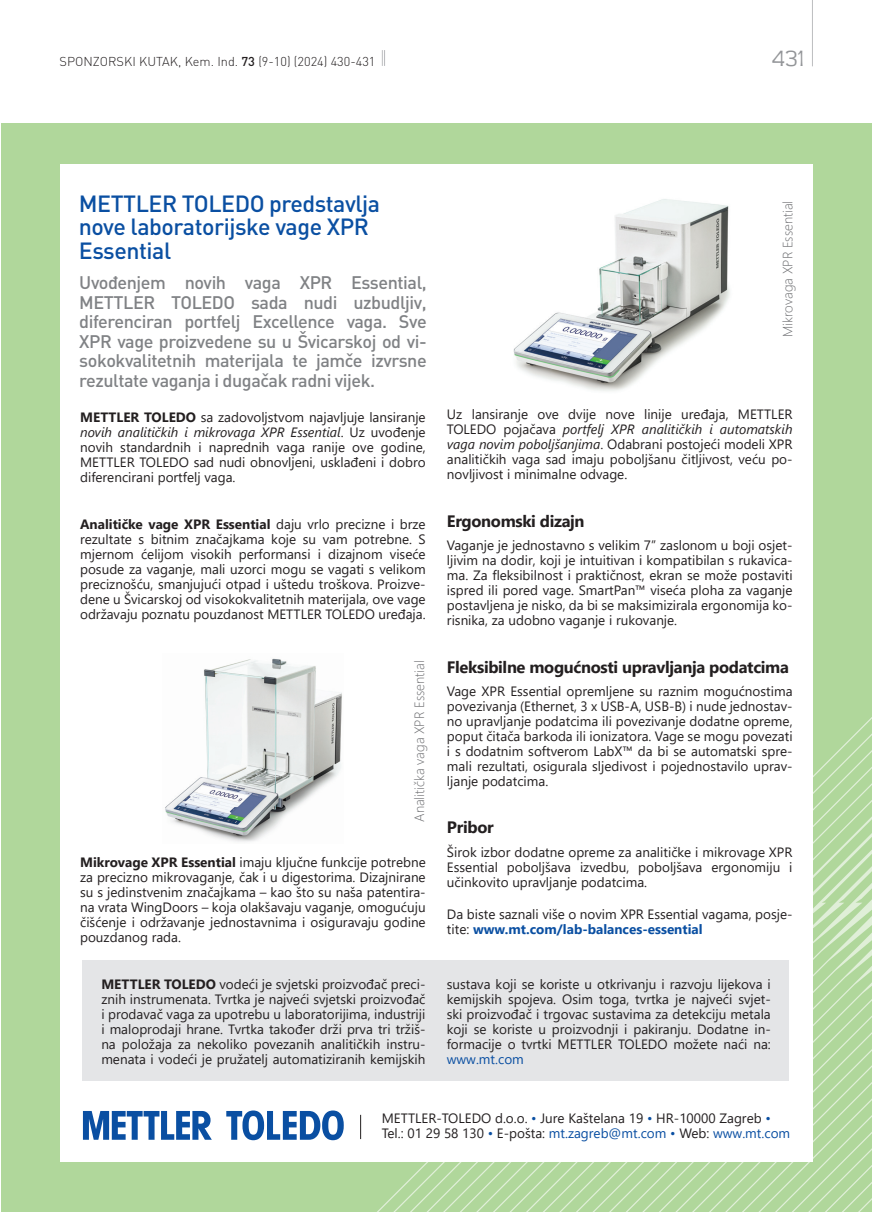
<style>
.page{position:relative;width:872px;height:1212px;background:#fff}
.page>*{position:absolute;margin:0;border:0;box-sizing:border-box;transform-origin:0 0}
._35_Naslov_rubrika{font:500 23.1px/23.1px "DIN Pro";letter-spacing:-.02em;color:#0a4fa2}
.t1{font:300 22.5px "Teen";color:#939598}
._26_Tekst_rubrike{font:500 18px/19.5px "DIN Pro";letter-spacing:-.025em;color:#808285;text-align:justify}
._35_Naslov_rubrika-2{font:700 16.5px "Segoe UI";letter-spacing:-.02em;color:#231f20}
._26_Tekst_rubrike-2{font:13.5px/15px "Segoe UI";color:#231f20;text-align:justify}
.t2{font:300 13.5px "Segoe UI";color:#6c6d70}
.t3{font:300 12.75px "DIN Pro";color:#231f20}
.s1{font-weight:500}
.s2{font-weight:700}
.s3{font-style:italic}
.s4{font-weight:700;color:#0a4fa2}
.s5{color:#0a4fa2}
</style>
<div class="page">
<svg style="left:382px;top:50px;width:3px;height:16px"></svg>
<hr style="left:812px;top:0;width:1px;height:66px;background:#bcbdc0">
<div style="left:1px;top:123px;width:871px;height:1089px;background:#b0d79b"></div>
<svg style="left:377px;top:717px;width:495px;height:495px"></svg>
<svg style="left:476px;top:816px;width:396px;height:396px"></svg>
<svg style="left:526px;top:866px;width:346px;height:346px"></svg>
<div style="left:61px;top:164px;width:752px;height:998px;background:#fff"></div>
<svg style="left:226px;top:1110px;width:118px;height:30px"></svg>
<svg style="left:83px;top:1111px;width:129px;height:29px"></svg>
<svg style="left:360px;top:1115px;width:1px;height:24px"></svg>
<div style="left:82px;top:960px;width:706px;height:121px;background:#e4e5e7"></div>
<img style="left:165px;top:658px;width:177px;height:184px">
<img style="left:513px;top:199px;width:217px;height:192px">
<p class="t3" style="left:60px;top:53px;width:317px">SPONZORSKI KUTAK, Kem. Ind. <span class="s1">73</span> (9-10) (2024) 430-431</p>
<p class="t1" style="left:772px;top:45px;width:33px">431</p>
<p class="_35_Naslov_rubrika" style="left:79px;top:191px;width:303px">METTLER TOLEDO predstavlja nove laboratorijske vage XPR<br>Essential</p>
<p class="_26_Tekst_rubrike" style="left:79px;top:272px;width:349px">Uvođenjem novih vaga XPR Essential, METTLER TOLEDO sada nudi uzbudljiv, diferenciran portfelj Excellence vaga. Sve XPR vage proizvedene su u Švicarskoj od vi&shy;sokokvalitetnih materijala te jamče izvrsne rezultate vaganja i dugačak radni vijek.</p>
<p class="_26_Tekst_rubrike-2" style="left:80px;top:409px;width:347px"><span class="s2">METTLER TOLEDO</span> sa zadovoljstvom najavljuje lansiranje <span class="s3">novih analitičkih i mikrovaga XPR Essential</span>. Uz uvođenje novih standardnih i naprednih vaga ranije ove godine, METTLER TOLEDO sad nudi obnovljeni, usklađeni i dobro diferencirani portfelj vaga.</p>
<p class="_26_Tekst_rubrike-2" style="left:80px;top:515px;width:347px"><span class="s2">Analitičke vage XPR Essential</span> daju vrlo precizne i brze rezultate s bitnim značajkama koje su vam potrebne. S mjernom ćelijom visokih performansi i dizajnom viseće posude za vaganje, mali uzorci mogu se vagati s velikom preciznošću, smanjujući otpad i uštedu troškova. Proizve&shy;dene u Švicarskoj od visokokvalitetnih materijala, ove vage održavaju poznatu pouzdanost METTLER TOLEDO uređaja.</p>
<p class="t2" style="left:406px;top:822px;width:163px;rotate:-90deg">Analitička vaga XPR Essential</p>
<p class="_26_Tekst_rubrike-2" style="left:80px;top:853px;width:347px"><span class="s2">Mikrovage XPR Essential</span> imaju ključne funkcije potrebne za precizno mikrovaganje, čak i u digestorima. Dizajnirane su s jedinstvenim značajkama – kao što su naša patentira&shy;na vrata WingDoors – koja olakšavaju vaganje, omogućuju čišćenje i održavanje jednostavnima i osiguravaju godine pouzdanog rada.</p>
<p class="t2" style="left:775px;top:337px;width:138px;rotate:-90deg">Mikrovaga XPR Essential</p>
<p class="_26_Tekst_rubrike-2" style="left:447px;top:406px;width:347px">Uz lansiranje ove dvije nove linije uređaja, METTLER TOLEDO pojačava <span class="s3">portfelj XPR analitičkih i automatskih vaga novim poboljšanjima</span>. Odabrani postojeći modeli XPR analitičkih vaga sad imaju poboljšanu čitljivost, veću po&shy;novljivost i minimalne odvage.</p>
<p class="_35_Naslov_rubrika-2" style="left:447px;top:505px;width:139px">Ergonomski dizajn</p>
<p class="_26_Tekst_rubrike-2" style="left:447px;top:536px;width:347px">Vaganje je jednostavno s velikim 7” zaslonom u boji osjet&shy;ljivim na dodir, koji je intuitivan i kompatibilan s rukavica&shy;ma. Za fleksibilnost i praktičnost, ekran se može postaviti ispred ili pored vage. SmartPan™ viseća ploha za vaganje postavljena je nisko, da bi se maksimizirala ergonomija ko&shy;risnika, za udobno vaganje i rukovanje.</p>
<p class="_35_Naslov_rubrika-2" style="left:447px;top:651px;width:343px">Fleksibilne mogućnosti upravljanja podatcima</p>
<p class="_26_Tekst_rubrike-2" style="left:447px;top:682px;width:347px">Vage XPR Essential opremljene su raznim mogućnostima povezivanja (Ethernet, 3 x USB-A, USB-B) i nude jednostav&shy;no upravljanje podatcima ili povezivanje dodatne opreme, poput čitača barkoda ili ionizatora. Vage se mogu povezati i s dodatnim softverom LabX™ da bi se automatski spre&shy;mali rezultati, osigurala sljedivost i pojednostavilo uprav&shy;ljanje podatcima.</p>
<p class="_35_Naslov_rubrika-2" style="left:447px;top:812px;width:48px">Pribor</p>
<p class="_26_Tekst_rubrike-2" style="left:447px;top:843px;width:347px">Širok izbor dodatne opreme za analitičke i mikrovage XPR Essential poboljšava izvedbu, poboljšava ergonomiju i učinkovito upravljanje podatcima.</p>
<p class="_26_Tekst_rubrike-2" style="left:447px;top:905px;width:347px">Da biste saznali više o novim XPR Essential vagama, posje&shy;tite: <span class="s4">www.mt.com/lab-balances-essential</span></p>
<p class="_26_Tekst_rubrike-2" style="left:101px;top:976px;width:326px"><span class="s2">METTLER TOLEDO</span> vodeći je svjetski proizvođač preci&shy;znih instrumenata. Tvrtka je najveći svjetski proizvođač i prodavač vaga za upotrebu u laboratorijima, industriji i maloprodaji hrane. Tvrtka također drži prva tri tržiš&shy;na položaja za nekoliko povezanih analitičkih instru&shy;menata i vodeći je pružatelj automatiziranih kemijskih</p>
<p class="_26_Tekst_rubrike-2" style="left:447px;top:976px;width:326px">sustava koji se koriste u otkrivanju i razvoju lijekova i kemijskih spojeva. Osim toga, tvrtka je najveći svjet&shy;ski proizvođač i trgovac sustavima za detekciju metala koji se koriste u proizvodnji i pakiranju. Dodatne in&shy;formacije o tvrtki METTLER TOLEDO možete naći na: <span class="s5">www.mt.com</span></p>
<p class="_26_Tekst_rubrike-2" style="left:382px;top:1109px;width:410px">METTLER-TOLEDO d.o.o. <span class="s5">•</span> Jure Kaštelana 19 <span class="s5">•</span> HR-10000 Zagreb <span class="s5">•<br></span>Tel.: 01 29 58 130 <span class="s5">•</span> E-pošta: <span class="s5">mt.zagreb@mt.com •</span> Web: <span class="s5">www.mt.com</span></p>
</div>
